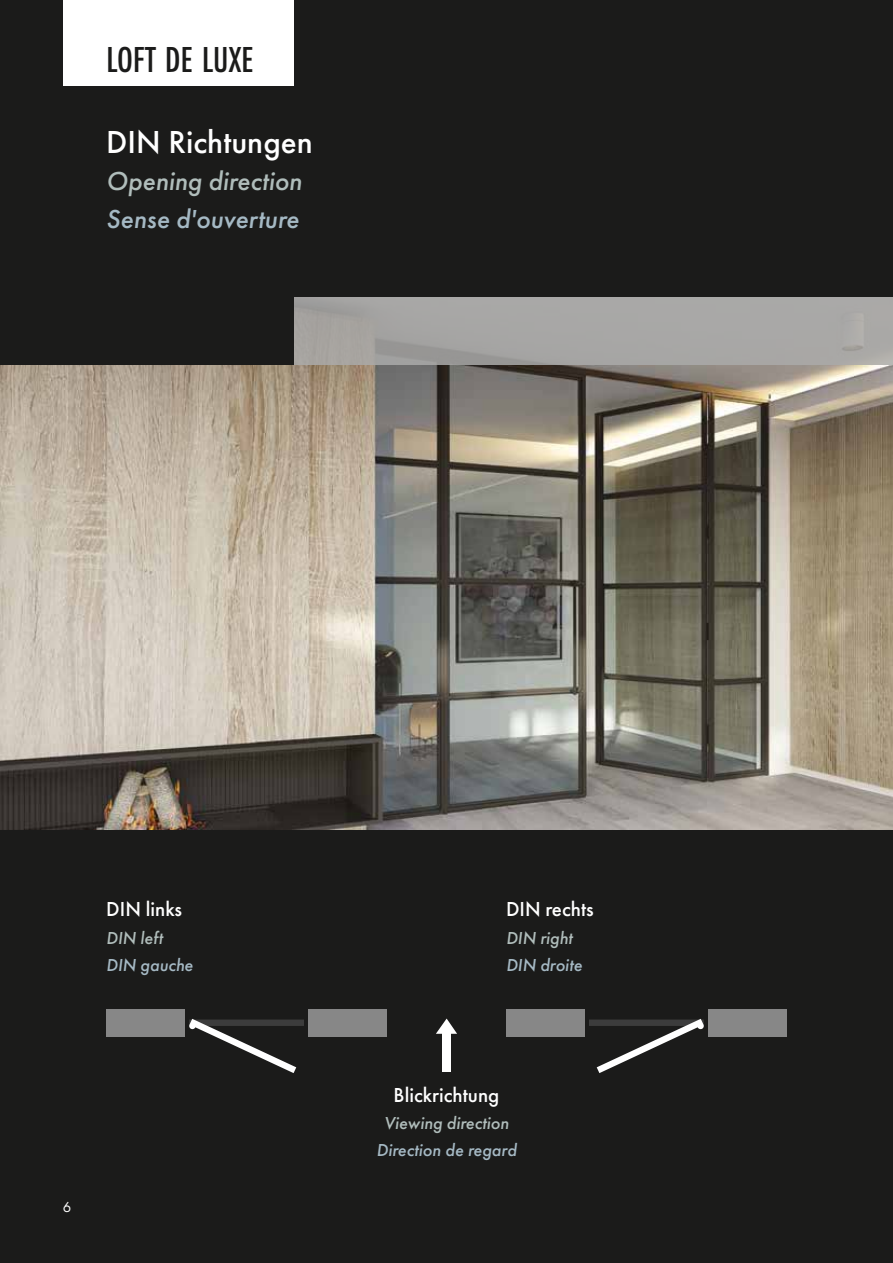
<style>
.page{position:relative;width:893px;height:1263px;background:#1b1b1a}
.page>*{position:absolute;margin:0;border:0;box-sizing:border-box;transform-origin:0 0}
.t1{font:500 37.5px "Futura PT Cond";letter-spacing:.01em;color:#1b1b1a}
.t2{font:500 33px "Futura PT";color:#fff}
.t3{font:italic 500 27px "Futura PT";color:#b0bdbb}
.t4{font:italic 500 27px "Futura PT";color:#a5b9c4}
.t5{font:500 21px "Futura PT";color:#fff}
.t6{font:italic 500 18px "Futura PT";color:#a5b9c4}
.t7{font:italic 500 18px "Futura PT";color:#b0bdbb}
.t8{font:15px "Futura PT";color:#fff}
</style>
<div class="page">
<div style="left:64px;top:0;width:230px;height:85px;background:#fff"></div>
<img style="left:294px;top:298px;width:599px;height:68px">
<img style="left:0;top:366px;width:893px;height:463px">
<div style="left:106px;top:1009px;width:79px;height:27px;background:#878787"></div>
<div style="left:308px;top:1009px;width:79px;height:27px;background:#878787"></div>
<svg style="left:189px;top:1019px;width:115px;height:54px"></svg>
<div style="left:708px;top:1009px;width:79px;height:27px;background:#878787"></div>
<div style="left:506px;top:1009px;width:79px;height:27px;background:#878787"></div>
<svg style="left:589px;top:1019px;width:115px;height:54px"></svg>
<div style="left:442px;top:1034px;width:9px;height:38px;background:#fff"></div>
<svg style="left:436px;top:1018px;width:21px;height:16px"></svg>
<h1 class="t1" style="left:106px;top:38px;width:149px">LOFT DE LUXE</h1>
<h2 class="t2" style="left:106px;top:122px;width:208px">DIN Richtungen</h2>
<h3 class="t3" style="left:106px;top:164px;width:197px">Opening direction</h3>
<h3 class="t4" style="left:106px;top:202px;width:194px">Sense d'ouverture</h3>
<p class="t5" style="left:106px;top:897px;width:77px">DIN links</p>
<p class="t7" style="left:106px;top:926px;width:58px">DIN left</p>
<p class="t6" style="left:106px;top:953px;width:88px">DIN gauche</p>
<p class="t8" style="left:63px;top:1198px;width:10px">6</p>
<p class="t5" style="left:506px;top:897px;width:89px">DIN rechts</p>
<p class="t7" style="left:506px;top:926px;width:68px">DIN right</p>
<p class="t6" style="left:506px;top:953px;width:78px">DIN droite</p>
<p class="t5" style="left:394px;top:1082px;width:107px">Blickrichtung</p>
<p class="t7" style="left:384px;top:1112px;width:126px">Viewing direction</p>
<p class="t6" style="left:376px;top:1139px;width:142px">Direction de regard</p>
</div>
